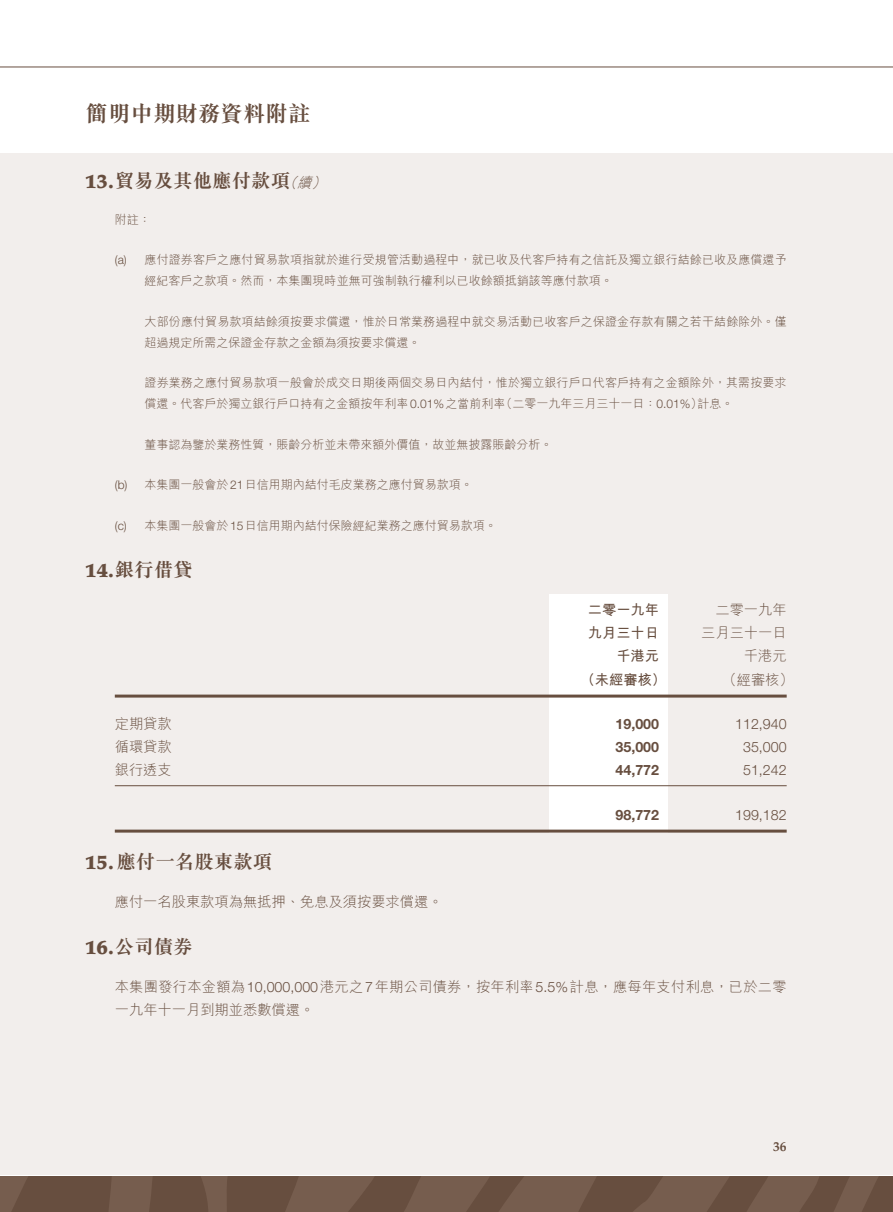
<style>
.page{position:relative;width:893px;height:1212px;background:#fff}
.page>*{position:absolute;margin:0;border:0;box-sizing:border-box;transform-origin:0 0}
.t1{font:700 22.5px "M Sung HK";color:#674e3f}
.t2{font:700 19.5px "M Sung HK";color:#674e3f}
.t3{font:300 14.25px/23.2px "M Hei HK";letter-spacing:.02em;color:#674e3f}
.t4{font:300 14.25px "M Hei HK";color:#674e3f}
.t5{font:300 14.25px "Helvetica Neue LT Std";color:#674e3f}
.t6{font:700 14.25px "Helvetica Neue LT Std";color:#674e3f}
.t7{font:700 14.25px "M Hei HK";color:#674e3f}
.t8{font:italic 300 14.25px "M Hei HK";color:#674e3f}
.t9{font:700 13.5px "Palatino LT Std";color:#674e3f}
.t10{font:300 12px/21px "M Hei HK";color:#674e3f}
.t11{font:300 12px "Helvetica Neue LT Std";color:#674e3f}
.s1{font-family:"Palatino LT Std";font-weight:900}
.s2{font-family:"Helvetica Neue LT Std"}
</style>
<div class="page">
<svg style="left:0;top:1176px;width:893px;height:36px;background:#6e5546"></svg>
<div style="left:0;top:153px;width:893px;height:1021px;background:#f2eeec"></div>
<hr style="left:0;top:67px;width:893px;height:1px;background:#674e3f">
<div style="left:549px;top:594px;width:119px;height:238px;background:#fff"></div>
<hr style="left:115px;top:694px;width:672px;height:3px;background:#674e3f">
<hr style="left:115px;top:785px;width:672px;height:1px;background:#674e3f">
<hr style="left:115px;top:829px;width:672px;height:3px;background:#674e3f">
<h1 class="t1" style="left:86px;top:103px;width:226px">簡明中期財務資料附註</h1>
<h2 class="t2" style="left:85px;top:171px;width:207px"><span class="s1">13.</span>貿易及其他應付款項</h2>
<p class="t10" style="left:115px;top:208px;width:37px">附註：</p>
<p class="t10" style="left:145px;top:249px;width:644px">應付證券客戶之應付貿易款項指就於進行受規管活動過程中，就已收及代客戶持有之信託及獨立銀行結餘已收及應償還予</p>
<p class="t8" style="left:297px;top:175px;width:20px">續</p>
<p class="t8" style="left:283px;top:175px;width:20px">（</p>
<p class="t8" style="left:311px;top:175px;width:20px">(</p>
<p class="t11" style="left:115px;top:252px;width:14px">)a(</p>
<p class="t11" style="left:115px;top:477px;width:14px">)b(</p>
<p class="t10" style="left:145px;top:270px;width:469px">經紀客戶之款項。然而，本集團現時並無可強制執行權利以已收餘額抵銷該等應付款項。</p>
<p class="t10" style="left:145px;top:310px;width:644px">大部份應付貿易款項結餘須按要求償還，惟於日常業務過程中就交易活動已收客戶之保證金存款有關之若干結餘除外。僅超過規定所需之保證金存款之金額為須按要求償還。</p>
<p class="t10" style="left:697px;top:372px;width:91px;text-indent:-553px">證券業務之應付貿易款項一般會於成交日期後兩個交易日內結付，惟於獨立銀行戶口代客戶持有之金額除外，其需按要求計息。</p>
<p class="t10" style="left:501px;top:393px;width:204px">（二零一九年三月三十一日：<span class="s2">0.01%</span>）</p>
<p class="t10" style="left:145px;top:393px;width:363px">償還。代客戶於獨立銀行戶口持有之金額按年利率<span class="s2">0.01%</span>之當前利率</p>
<p class="t10" style="left:145px;top:433px;width:409px">董事認為鑒於業務性質，賬齡分析並未帶來額外價值，故並無披露賬齡分析。</p>
<p class="t10" style="left:145px;top:474px;width:330px">本集團一般會於<span class="s2">21</span>日信用期內結付毛皮業務之應付貿易款項。</p>
<p class="t10" style="left:145px;top:514px;width:354px">本集團一般會於<span class="s2">15</span>日信用期內結付保險經紀業務之應付貿易款項。</p>
<p class="t11" style="left:115px;top:518px;width:14px">)c(</p>
<h2 class="t2" style="left:85px;top:560px;width:109px"><span class="s1">14.</span>銀行借貸</h2>
<p class="t4" style="left:115px;top:716px;width:58px">定期貸款</p>
<p class="t4" style="left:115px;top:740px;width:58px">循環貸款</p>
<p class="t4" style="left:115px;top:763px;width:58px">銀行透支</p>
<p class="t7" style="left:588px;top:599px;width:73px">二零一九年</p>
<p class="t4" style="left:715px;top:602px;width:73px">二零一九年</p>
<p class="t7" style="left:588px;top:622px;width:73px">九月三十日</p>
<p class="t4" style="left:701px;top:626px;width:87px">三月三十一日</p>
<p class="t7" style="left:616px;top:646px;width:44px">千港元</p>
<p class="t4" style="left:744px;top:649px;width:44px">千港元</p>
<p class="t7" style="left:581px;top:669px;width:87px">（未經審核）</p>
<p class="t4" style="left:722px;top:672px;width:73px">（經審核(</p>
<p class="t6" style="left:615px;top:715px;width:45px">19,000</p>
<p class="t5" style="left:735px;top:715px;width:53px">112,940</p>
<p class="t6" style="left:615px;top:738px;width:45px">35,000</p>
<p class="t5" style="left:743px;top:738px;width:45px">35,000</p>
<p class="t6" style="left:615px;top:761px;width:45px">44,772</p>
<p class="t5" style="left:743px;top:762px;width:45px">51,242</p>
<p class="t6" style="left:615px;top:806px;width:45px">98,772</p>
<p class="t5" style="left:735px;top:806px;width:53px">199,182</p>
<h2 class="t2" style="left:85px;top:852px;width:189px"><span class="s1">15.</span>應付一名股東款項</h2>
<p class="t4" style="left:115px;top:894px;width:329px">應付一名股東款項為無抵押、免息及須按要求償還。</p>
<h2 class="t2" style="left:85px;top:937px;width:109px"><span class="s1">16.</span>公司債券</h2>
<p class="t3" style="left:115px;top:975px;width:673px">本集團發行本金額為<span class="s2">10,000,000</span>港元之<span class="s2">7</span>年期公司債券，按年利率<span class="s2">5.5%</span>計息，應每年支付利息，已於二零一九年十一月到期並悉數償還。</p>
<p class="t9" style="left:773px;top:1138px;width:15px">36</p>
</div>
